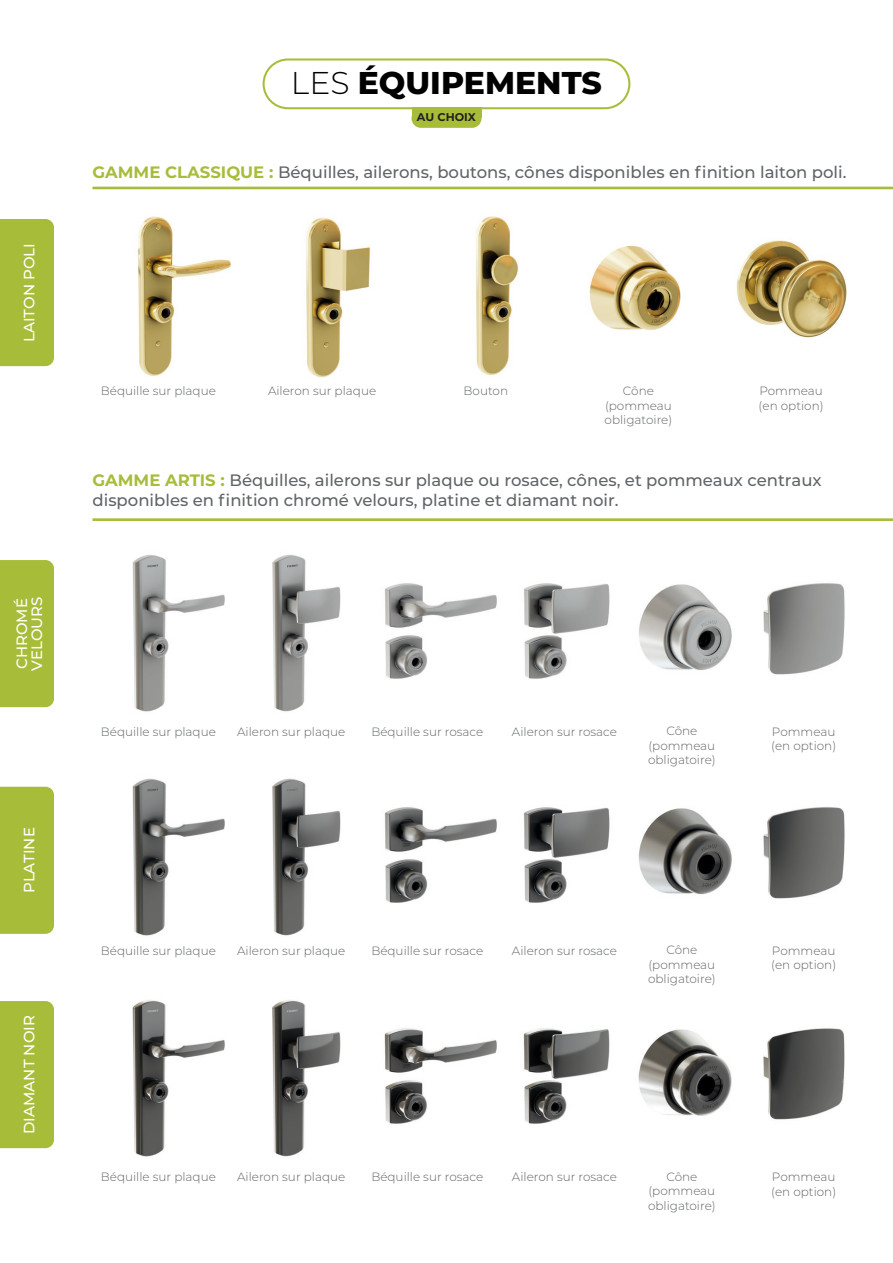
<style>
.page{position:relative;width:893px;height:1263px;background:#fff}
.page>*{position:absolute;margin:0;border:0;box-sizing:border-box;transform-origin:0 0}
.t1{font:800 31.5px "Montserrat";color:#000}
.t2{font:500 16.5px/19.8px "Montserrat";color:#606466}
.t3{font:500 15px "Montserrat";color:#fff}
.t4{font:300 12px "Montserrat";color:#606466}
.t5{font:700 11.25px "Montserrat";color:#231f20}
.s1{font-weight:300}
.s2{font-weight:700;color:#a7bd39}
</style>
<div class="page">
<div style="left:263px;top:58px;width:367px;height:51px;border:2px solid #a7bd39;border-radius:24px"></div>
<div style="left:411px;top:109px;width:70px;height:19px;background:#a7bd39;border-radius:9px"></div>
<div style="left:411px;top:108px;width:70px;height:10px;background:#a7bd39"></div>
<hr style="left:92px;top:187px;width:801px;height:2px;background:#a7bd39">
<hr style="left:92px;top:518px;width:801px;height:3px;background:#a7bd39">
<div style="left:0;top:219px;width:54px;height:147px;background:#a7bd39"></div>
<div style="left:0;top:560px;width:54px;height:147px;background:#a7bd39"></div>
<div style="left:0;top:787px;width:54px;height:147px;background:#a7bd39"></div>
<div style="left:0;top:1001px;width:54px;height:147px;background:#a7bd39"></div>
<img style="left:137px;top:216px;width:94px;height:160px">
<img style="left:272px;top:554px;width:69px;height:158px">
<img style="left:272px;top:778px;width:69px;height:158px">
<img style="left:272px;top:1000px;width:69px;height:157px">
<img style="left:385px;top:583px;width:112px;height:96px">
<img style="left:384px;top:807px;width:113px;height:96px">
<img style="left:384px;top:1028px;width:113px;height:96px">
<img style="left:524px;top:583px;width:86px;height:96px">
<img style="left:524px;top:807px;width:86px;height:96px">
<img style="left:523px;top:1028px;width:87px;height:96px">
<img style="left:639px;top:584px;width:93px;height:87px">
<img style="left:638px;top:808px;width:94px;height:87px">
<img style="left:638px;top:1029px;width:94px;height:87px">
<img style="left:763px;top:583px;width:82px;height:92px">
<img style="left:763px;top:807px;width:82px;height:92px">
<img style="left:763px;top:1028px;width:82px;height:92px">
<img style="left:132px;top:555px;width:93px;height:157px">
<img style="left:132px;top:778px;width:93px;height:158px">
<img style="left:132px;top:1000px;width:93px;height:157px">
<img style="left:306px;top:217px;width:65px;height:161px">
<img style="left:475px;top:216px;width:43px;height:160px">
<img style="left:589px;top:245px;width:92px;height:85px">
<img style="left:736px;top:240px;width:111px;height:98px">
<p class="t3" style="left:19px;top:342px;width:101px;rotate:-90deg">LAITON POLI</p>
<p class="t3" style="left:11px;top:669px;width:72px;rotate:-90deg">CHROMÉ</p>
<p class="t3" style="left:26px;top:670px;width:75px;rotate:-90deg">VELOURS</p>
<p class="t3" style="left:19px;top:893px;width:67px;rotate:-90deg">PLATINE</p>
<p class="t3" style="left:19px;top:1134px;width:120px;rotate:-90deg">DIAMANT NOIR</p>
<p class="t1" style="left:291px;top:60px;width:312px"><span class="s1">LES</span> ÉQUIPEMENTS</p>
<p class="t5" style="left:417px;top:109px;width:61px">AU CHOIX</p>
<p class="t2" style="left:92px;top:161px;width:756px"><span class="s2">GAMME CLASSIQUE :</span> Béquilles, ailerons, boutons, cônes disponibles en finition laiton poli.</p>
<p class="t4" style="left:101px;top:383px;width:117px">Béquille sur plaque</p>
<p class="t4" style="left:268px;top:383px;width:110px">Aileron sur plaque</p>
<p class="t4" style="left:464px;top:383px;width:46px">Bouton</p>
<p class="t4" style="left:623px;top:383px;width:32px">Cône</p>
<p class="t4" style="left:605px;top:397px;width:68px">(pommeau</p>
<p class="t4" style="left:605px;top:412px;width:69px">obligatoire)</p>
<p class="t4" style="left:759px;top:383px;width:65px">Pommeau</p>
<p class="t4" style="left:759px;top:397px;width:67px">(en option)</p>
<p class="t2" style="left:92px;top:470px;width:731px"><span class="s2">GAMME ARTIS :</span> Béquilles, ailerons sur plaque ou rosace, cônes, et pommeaux centraux disponibles en finition chromé velours, platine et diamant noir.</p>
<p class="t4" style="left:101px;top:723px;width:117px">Béquille sur plaque</p>
<p class="t4" style="left:237px;top:723px;width:110px">Aileron sur plaque</p>
<p class="t4" style="left:371px;top:723px;width:113px">Béquille sur rosace</p>
<p class="t4" style="left:512px;top:723px;width:107px">Aileron sur rosace</p>
<p class="t4" style="left:666px;top:723px;width:32px">Cône</p>
<p class="t4" style="left:648px;top:737px;width:68px">(pommeau</p>
<p class="t4" style="left:648px;top:752px;width:69px">obligatoire)</p>
<p class="t4" style="left:772px;top:723px;width:65px">Pommeau</p>
<p class="t4" style="left:771px;top:738px;width:67px">(en option)</p>
<p class="t4" style="left:101px;top:942px;width:117px">Béquille sur plaque</p>
<p class="t4" style="left:237px;top:942px;width:110px">Aileron sur plaque</p>
<p class="t4" style="left:371px;top:942px;width:113px">Béquille sur rosace</p>
<p class="t4" style="left:512px;top:942px;width:107px">Aileron sur rosace</p>
<p class="t4" style="left:666px;top:942px;width:32px">Cône</p>
<p class="t4" style="left:648px;top:956px;width:68px">(pommeau</p>
<p class="t4" style="left:648px;top:971px;width:69px">obligatoire)</p>
<p class="t4" style="left:772px;top:942px;width:65px">Pommeau</p>
<p class="t4" style="left:771px;top:957px;width:67px">(en option)</p>
<p class="t4" style="left:101px;top:1169px;width:117px">Béquille sur plaque</p>
<p class="t4" style="left:237px;top:1169px;width:110px">Aileron sur plaque</p>
<p class="t4" style="left:371px;top:1169px;width:113px">Béquille sur rosace</p>
<p class="t4" style="left:512px;top:1169px;width:107px">Aileron sur rosace</p>
<p class="t4" style="left:666px;top:1168px;width:32px">Cône</p>
<p class="t4" style="left:648px;top:1183px;width:68px">(pommeau</p>
<p class="t4" style="left:648px;top:1197px;width:69px">obligatoire)</p>
<p class="t4" style="left:772px;top:1169px;width:65px">Pommeau</p>
<p class="t4" style="left:771px;top:1183px;width:67px">(en option)</p>
</div>
